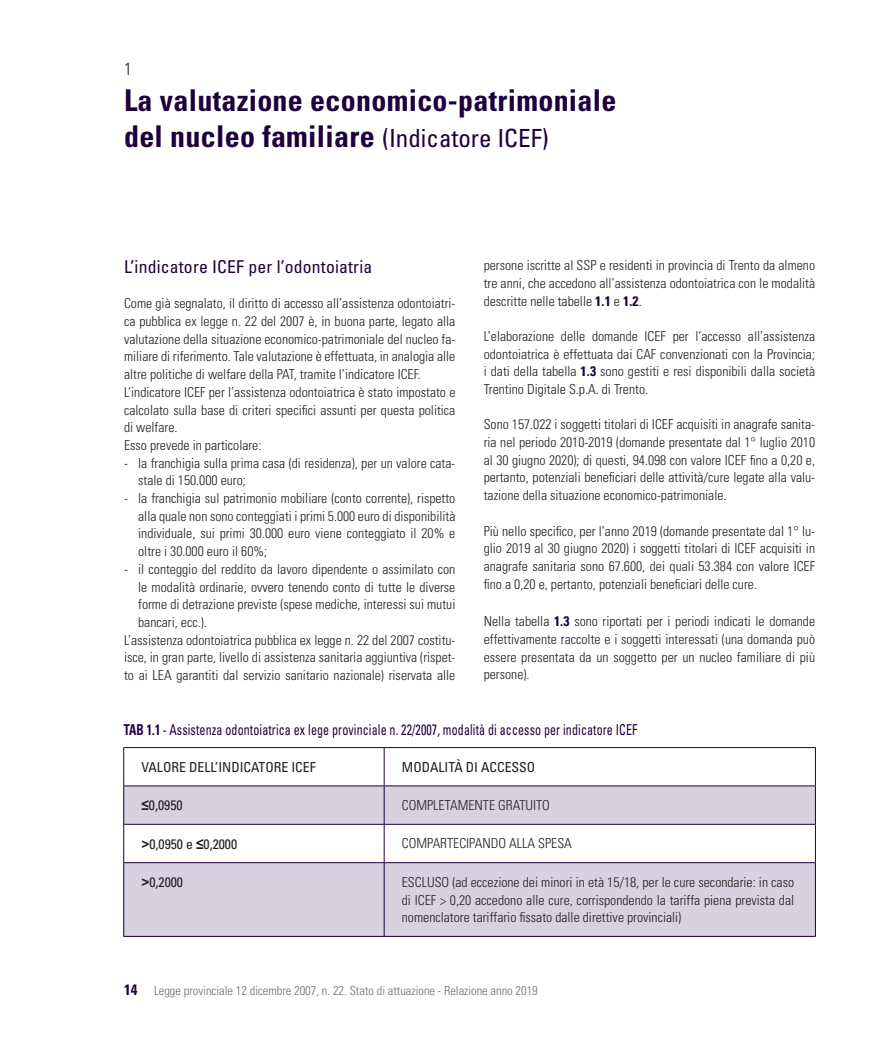
<style>
.page{position:relative;width:886px;height:1053px;background:#fff}
.page>*{position:absolute;margin:0;border:0;box-sizing:border-box;transform-origin:0 0}
.K_-_Titolo_Capitolo{font:700 condensed 30px "Univers LT Std";letter-spacing:.01em;color:#1e003d}
.P_-_Paragrafo{font:condensed 17.62px "Univers LT Std";letter-spacing:.01em;color:#1e003d}
.N_-_N__Capitolo{font:300 condensed 17.5px "Univers LT Std";color:#231f20}
.TT_-_Titolo_Tabelle{font:condensed 15px "Univers LT Std";letter-spacing:.01em;color:#1e003d;scale:.8 1}
.TXT{font:300 condensed 13.75px/17.6px "Univers LT Std";color:#231f20;text-align:justify}
.Tabulato{font:300 condensed 13.75px/17.6px "Univers LT Std";color:#231f20;text-align:justify}
.TXT-2{font:condensed 13.75px "Univers LT Std";color:#231f20}
.t1{font:300 condensed 12.5px "Univers LT Std";color:#6c6d70}
.s1{font-weight:400;font-size:25px}
.s2{font-weight:700;color:#1e003d}
.s3{font-weight:700}
.s4{font-family:"Arial Narrow";font-stretch:normal}
.s5{font-family:"Arial";font-weight:700;font-stretch:normal}
.s6{font-weight:700;font-size:15px;color:#1e003d}
</style>
<div class="page">
<svg style="left:124px;top:786px;width:691px;height:150px;fill:#d7d2e0"></svg>
<hr style="left:123px;top:747px;width:1px;height:38px;background:#1e003d">
<hr style="left:123px;top:747px;width:261px;height:1px;background:#1e003d">
<hr style="left:384px;top:747px;width:1px;height:38px;background:#1e003d">
<hr style="left:384px;top:747px;width:432px;height:1px;background:#1e003d">
<hr style="left:815px;top:747px;width:1px;height:38px;background:#1e003d">
<hr style="left:123px;top:786px;width:1px;height:37px;background:#1e003d">
<hr style="left:123px;top:785px;width:261px;height:1px;background:#1e003d">
<hr style="left:384px;top:786px;width:1px;height:37px;background:#1e003d">
<hr style="left:384px;top:785px;width:432px;height:1px;background:#1e003d">
<hr style="left:815px;top:786px;width:1px;height:37px;background:#1e003d">
<hr style="left:123px;top:824px;width:1px;height:38px;background:#1e003d">
<hr style="left:123px;top:823px;width:261px;height:1px;background:#1e003d">
<hr style="left:384px;top:824px;width:1px;height:38px;background:#1e003d">
<hr style="left:384px;top:823px;width:432px;height:1px;background:#1e003d">
<hr style="left:815px;top:824px;width:1px;height:38px;background:#1e003d">
<hr style="left:123px;top:862px;width:1px;height:74px;background:#1e003d">
<hr style="left:123px;top:862px;width:261px;height:1px;background:#1e003d">
<hr style="left:123px;top:936px;width:261px;height:1px;background:#1e003d">
<hr style="left:384px;top:862px;width:1px;height:74px;background:#1e003d">
<hr style="left:384px;top:862px;width:432px;height:1px;background:#1e003d">
<hr style="left:815px;top:862px;width:1px;height:74px;background:#1e003d">
<hr style="left:384px;top:936px;width:432px;height:1px;background:#1e003d">
<p class="N_-_N__Capitolo" style="left:124px;top:59px;width:9px">1</p>
<p class="K_-_Titolo_Capitolo" style="left:124px;top:82px;width:494px">La valutazione economico-patrimoniale</p>
<p class="K_-_Titolo_Capitolo" style="left:124px;top:118px;width:426px">del nucleo familiare <span class="s1">(Indicatore ICEF)</span></p>
<p class="P_-_Paragrafo" style="left:124px;top:255px;width:250px">L’indicatore ICEF per l’odontoiatria</p>
<p class="TXT" style="left:124px;top:294px;width:333px">Come già segnalato, il diritto di accesso all’assistenza odontoiatri&shy;ca pubblica ex legge n. 22 del 2007 è, in buona parte, legato alla valutazione della situazione economico-patrimoniale del nucleo fa&shy;miliare di riferimento. Tale valutazione è effettuata, in analogia alle altre politiche di welfare della PAT, tramite l’indicatore ICEF.</p>
<p class="TXT" style="left:124px;top:383px;width:333px">L’indicatore ICEF per l’assistenza odontoiatrica è stato impostato e calcolato sulla base di criteri specifici assunti per questa politica di welfare.</p>
<p class="TXT" style="left:124px;top:436px;width:139px">Esso prevede in particolare:</p>
<p class="Tabulato" style="left:138px;top:454px;width:319px;text-indent:-14px">- la franchigia sulla prima casa (di residenza), per un valore cata&shy;stale di 150.000 euro;</p>
<p class="Tabulato" style="left:138px;top:489px;width:319px;text-indent:-14px">- la franchigia sul patrimonio mobiliare (conto corrente), rispetto alla quale non sono conteggiati i primi 5.000 euro di disponibilità individuale, sui primi 30.000 euro viene conteggiato il 20% e oltre i 30.000 euro il 60%;</p>
<p class="Tabulato" style="left:138px;top:560px;width:319px;text-indent:-14px">- il conteggio del reddito da lavoro dipendente o assimilato con le modalità ordinarie, ovvero tenendo conto di tutte le diverse forme di detrazione previste (spese mediche, interessi sui mutui bancari, ecc.).</p>
<p class="TXT" style="left:124px;top:631px;width:333px">L’assistenza odontoiatrica pubblica ex legge n. 22 del 2007 costitu&shy;isce, in gran parte, livello di assistenza sanitaria aggiuntiva (rispet&shy;to ai LEA garantiti dal servizio sanitario nazionale) riservata alle</p>
<p class="TXT" style="left:484px;top:256px;width:333px">persone iscritte al SSP e residenti in provincia di Trento da almeno tre anni, che accedono all’assistenza odontoiatrica con le modalità descritte nelle tabelle <span class="s2">1.1</span> e <span class="s2">1.2</span>.</p>
<p class="TXT" style="left:484px;top:327px;width:333px">L’elaborazione delle domande ICEF per l’accesso all’assistenza odontoiatrica è effettuata dai CAF convenzionati con la Provincia; i dati della tabella <span class="s2">1.3</span> sono gestiti e resi disponibili dalla società Trentino Digitale S.p.A. di Trento.</p>
<p class="TXT" style="left:484px;top:415px;width:333px">Sono 157.022 i soggetti titolari di ICEF acquisiti in anagrafe sanita&shy;ria nel periodo 2010-2019 (domande presentate dal 1° luglio 2010 al 30 giugno 2020); di questi, 94.098 con valore ICEF fino a 0,20 e, pertanto, potenziali beneficiari delle attività/cure legate alla valu&shy;tazione della situazione economico-patrimoniale.</p>
<p class="TXT" style="left:484px;top:522px;width:333px">Più nello specifico, per l’anno 2019 (domande presentate dal 1° lu&shy;glio 2019 al 30 giugno 2020) i soggetti titolari di ICEF acquisiti in anagrafe sanitaria sono 67.600, dei quali 53.384 con valore ICEF fino a 0,20 e, pertanto, potenziali beneficiari delle cure.</p>
<p class="TXT" style="left:484px;top:612px;width:333px">Nella tabella <span class="s2">1.3</span> sono riportati per i periodi indicati le domande effettivamente raccolte e i soggetti interessati (una domanda può essere presentata da un soggetto per un nucleo familiare di più persone).</p>
<p class="TT_-_Titolo_Tabelle" style="left:124px;top:720px;width:644px"><span class="s3">TAB 1.1</span> <span class="s4">-</span> Assistenza odontoiatrica ex lege provinciale n. 22/2007, modalità di accesso per indicatore ICEF</p>
<p class="TXT-2" style="left:141px;top:758px;width:176px">VALORE DELL’INDICATORE ICEF</p>
<p class="TXT-2" style="left:402px;top:758px;width:135px">MODALITÀ DI ACCESSO</p>
<p class="TXT-2" style="left:141px;top:796px;width:43px"><span class="s5">≤</span>0,0950</p>
<p class="TXT" style="left:402px;top:796px;width:150px">COMPLETAMENTE GRATUITO</p>
<p class="TXT-2" style="left:141px;top:834px;width:97px"><span class="s5">&gt;</span>0,0950 e <span class="s5">≤</span>0,2000</p>
<p class="TXT" style="left:402px;top:834px;width:172px">COMPARTECIPANDO ALLA SPESA</p>
<p class="TXT-2" style="left:141px;top:873px;width:43px"><span class="s5">&gt;</span>0,2000</p>
<p class="TXT" style="left:402px;top:873px;width:394px">ESCLUSO (ad eccezione dei minori in età 15/18, per le cure secondarie: in caso di ICEF &gt; 0,20 accedono alle cure, corrispondendo la tariffa piena prevista dal nomenclatore tariffario fissato dalle direttive provinciali)</p>
<p class="t1" style="left:124px;top:982px;width:415px"><span class="s6">14</span> Legge provinciale 12 dicembre 2007, n. 22. Stato di attuazione - Relazione anno 2019</p>
</div>
